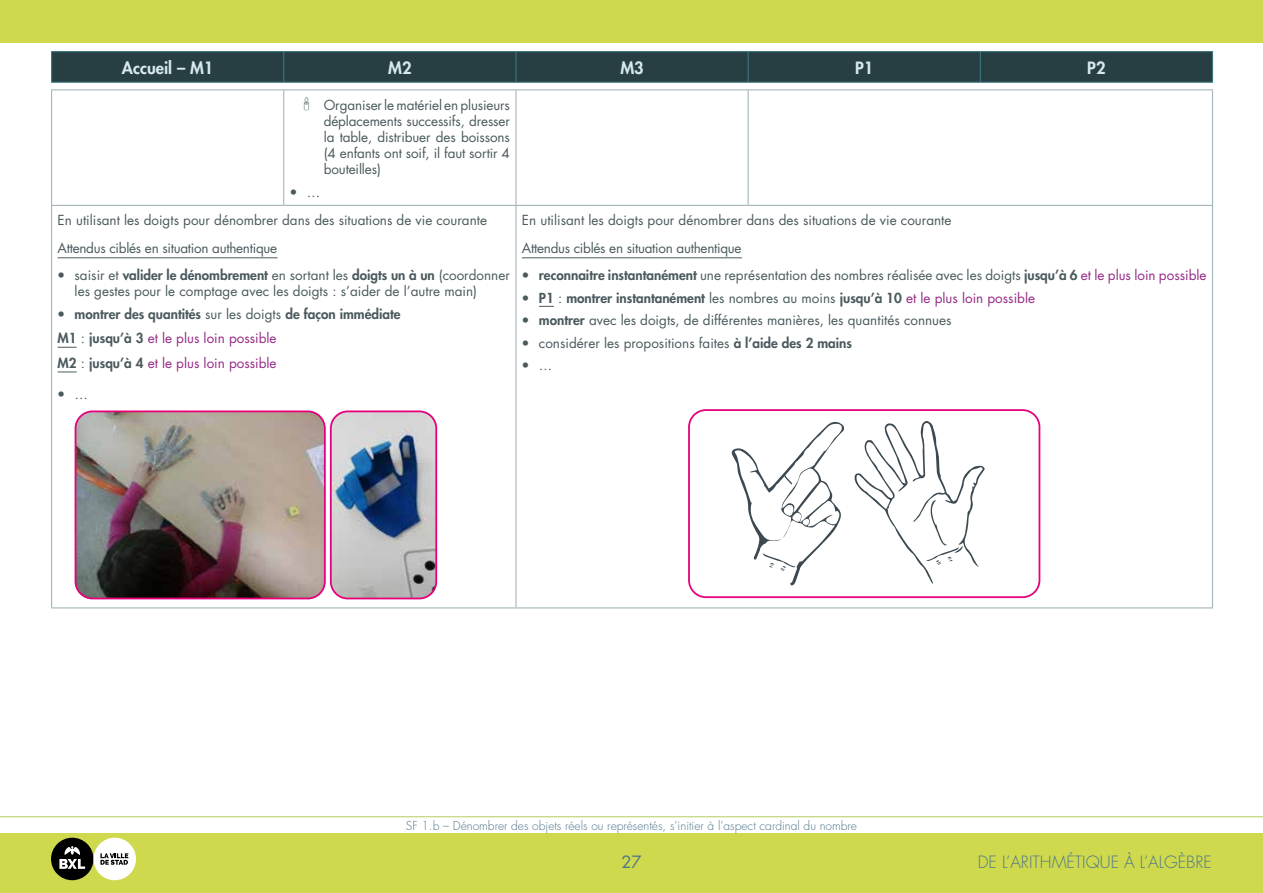
<style>
.page{position:relative;width:1263px;height:893px;background:#fff}
.page>*{position:absolute;margin:0;border:0;box-sizing:border-box;transform-origin:0 0}
.t1{font:300 16.5px "Futura Std";color:#51768a}
.t2{font:800 16.5px "Futura Std";color:#d8e9ed}
.t3{font:16.5px "Futura Std";color:#51768a}
.t4{font:13.5px/16.2px "Futura Std";color:#4a5a5e}
.t5{font:13.5px/26.8px "Futura Std";letter-spacing:-.02em;color:#4a5a5e}
.t6{font:13.5px/24.8px "Futura Std";color:#962a86}
.t7{font:300 12px "Futura Std";color:#51768a}
.s1{font-weight:800}
.s2{font-weight:800;color:#4a5a5e}
.s3{color:#4a5a5e}
.s4{color:#962a86}
</style>
<div class="page">
<div style="left:0;top:833px;width:1263px;height:60px;background:#ced94e"></div>
<div style="left:51px;top:838px;width:43px;height:42px;background:#000;border-radius:50%"></div>
<svg style="left:59px;top:846px;width:26px;height:23px"></svg>
<div style="left:94px;top:838px;width:42px;height:42px;background:#fff;border-radius:50%"></div>
<svg style="left:100px;top:853px;width:28px;height:12px"></svg>
<div style="left:0;top:0;width:1263px;height:43px;background:#ced94e"></div>
<div style="left:52px;top:52px;width:1160px;height:30px;background:#273e42"></div>
<hr style="left:51px;top:51px;width:233px;height:1px;background:#3c7881">
<hr style="left:51px;top:52px;width:1px;height:30px;background:#3c7881">
<hr style="left:284px;top:51px;width:232px;height:1px;background:#3c7881">
<hr style="left:283px;top:52px;width:1px;height:30px;background:#3c7881">
<hr style="left:516px;top:51px;width:232px;height:1px;background:#3c7881">
<hr style="left:515px;top:52px;width:1px;height:30px;background:#3c7881">
<hr style="left:748px;top:51px;width:232px;height:1px;background:#3c7881">
<hr style="left:747px;top:52px;width:2px;height:30px;background:#3c7881">
<hr style="left:980px;top:51px;width:233px;height:1px;background:#3c7881">
<hr style="left:980px;top:52px;width:1px;height:30px;background:#3c7881">
<hr style="left:1212px;top:52px;width:1px;height:30px;background:#3c7881">
<hr style="left:51px;top:82px;width:233px;height:1px;background:#3c7881">
<hr style="left:284px;top:82px;width:232px;height:1px;background:#3c7881">
<hr style="left:516px;top:82px;width:232px;height:1px;background:#3c7881">
<hr style="left:748px;top:82px;width:232px;height:1px;background:#3c7881">
<hr style="left:980px;top:82px;width:233px;height:1px;background:#3c7881">
<hr style="left:51px;top:89px;width:233px;height:1px;background:#a3b6bb">
<hr style="left:51px;top:90px;width:1px;height:115px;background:#a3b6bb">
<hr style="left:284px;top:89px;width:232px;height:1px;background:#a3b6bb">
<hr style="left:283px;top:90px;width:1px;height:115px;background:#a3b6bb">
<hr style="left:516px;top:89px;width:232px;height:1px;background:#a3b6bb">
<hr style="left:515px;top:90px;width:1px;height:115px;background:#a3b6bb">
<hr style="left:748px;top:89px;width:465px;height:1px;background:#a3b6bb">
<hr style="left:747px;top:90px;width:2px;height:115px;background:#a3b6bb">
<hr style="left:1212px;top:90px;width:1px;height:115px;background:#a3b6bb">
<hr style="left:51px;top:205px;width:233px;height:1px;background:#a3b6bb">
<svg style="left:51px;top:206px;width:1px;height:28px"></svg>
<hr style="left:284px;top:205px;width:232px;height:1px;background:#a3b6bb">
<hr style="left:516px;top:205px;width:232px;height:1px;background:#a3b6bb">
<svg style="left:515px;top:206px;width:1px;height:28px"></svg>
<hr style="left:748px;top:205px;width:465px;height:1px;background:#a3b6bb">
<svg style="left:1212px;top:206px;width:1px;height:28px"></svg>
<hr style="left:51px;top:234px;width:1px;height:373px;background:#a3b6bb">
<hr style="left:515px;top:234px;width:1px;height:373px;background:#a3b6bb">
<hr style="left:1212px;top:234px;width:1px;height:373px;background:#a3b6bb">
<hr style="left:51px;top:607px;width:233px;height:1px;background:#a3b6bb">
<hr style="left:284px;top:607px;width:232px;height:1px;background:#a3b6bb">
<hr style="left:516px;top:607px;width:232px;height:1px;background:#a3b6bb">
<hr style="left:748px;top:607px;width:465px;height:1px;background:#a3b6bb">
<hr style="left:58px;top:257px;width:219px;height:1px;background:#4a5a5e">
<svg style="left:58px;top:347px;width:19px;height:1px"></svg>
<svg style="left:58px;top:372px;width:19px;height:1px"></svg>
<img style="left:75px;top:413px;width:248px;height:185px">
<div style="left:75px;top:410px;width:251px;height:189px;border:2px solid #e6007d;border-radius:17px"></div>
<img style="left:331px;top:413px;width:105px;height:185px">
<div style="left:330px;top:410px;width:107px;height:189px;border:2px solid #e6007d;border-radius:17px"></div>
<hr style="left:522px;top:257px;width:220px;height:1px;background:#4a5a5e">
<svg style="left:539px;top:306px;width:15px;height:1px"></svg>
<svg style="left:854px;top:421px;width:131px;height:163px"></svg>
<svg style="left:731px;top:421px;width:113px;height:164px"></svg>
<div style="left:688px;top:409px;width:352px;height:189px;border:2px solid #e6007d;border-radius:17px"></div>
<hr style="left:0;top:816px;width:1263px;height:1px;background:#b3cf60">
<p class="t2" style="left:122px;top:57px;width:93px">Accueil – M1</p>
<p class="t2" style="left:388px;top:57px;width:25px">M2</p>
<p class="t2" style="left:620px;top:57px;width:25px">M3</p>
<p class="t2" style="left:855px;top:57px;width:20px">P1</p>
<p class="t2" style="left:1087px;top:57px;width:20px">P2</p>
<p class="t4" style="left:324px;top:97px;width:188px;text-align:justify">Organiser le matériel en plusieurs déplacements successifs, dresser la table, distribuer des boissons (4 enfants ont soif, il faut sortir 4 bouteilles)</p>
<p class="t4" style="left:58px;top:178px;width:431px;line-height:28.2px;text-indent:249px">…<br>En utilisant les doigts pour dénombrer dans des situations de vie courante</p>
<p class="t4" style="left:522px;top:212px;width:431px">En utilisant les doigts pour dénombrer dans des situations de vie courante</p>
<p class="t5" style="left:75px;top:235px;width:437px;text-indent:-17px">Attendus ciblés en situation authentique<br>saisir et <span class="s1">valider le dénombrement</span> en sortant les <span class="s1">doigts un à un</span> (coordonner</p>
<p class="t4" style="left:75px;top:280px;width:404px;line-height:22.5px">les gestes pour le comptage avec les doigts : s’aider de l’autre main) <span class="s1">montrer des quantités</span> sur les doigts <span class="s1">de façon immédiate</span></p>
<p class="t6" style="left:58px;top:326px;width:221px"><span class="s2">M1</span> <span class="s3">:</span> <span class="s2">jusqu’à 3</span> et le plus loin possible<br><span class="s2">M2</span> <span class="s3">:</span> <span class="s2">jusqu’à 4</span> et le plus loin possible</p>
<p class="t4" style="left:75px;top:386px;width:15px">…</p>
<p class="t4" style="left:539px;top:235px;width:669px;line-height:26.8px;text-indent:-17px">Attendus ciblés en situation authentique<br><span class="s1">reconnaitre instantanément</span> une représentation des nombres réalisée avec les doigts <span class="s1">jusqu’à 6</span> <span class="s4">et le plus loin possible</span></p>
<p class="t4" style="left:539px;top:286px;width:498px;line-height:22.5px"><span class="s1">P1</span> : <span class="s1">montrer instantanément</span> les nombres au moins <span class="s1">jusqu’à 10</span> <span class="s4">et le plus loin possible </span><span class="s1">montrer</span> avec les doigts, de différentes manières, les quantités connues<br>considérer les propositions faites <span class="s1">à l’aide des 2 mains<br></span>…</p>
<p class="t7" style="left:406px;top:818px;width:453px">SF 1.b – Dénombrer des objets réels ou représentés, s’initier à l’aspect cardinal du nombre</p>
<p class="t3" style="left:621px;top:852px;width:22px">27</p>
<p class="t1" style="left:978px;top:852px;width:236px">DE L’ARITHMÉTIQUE À L’ALGÈBRE</p>
</div>
